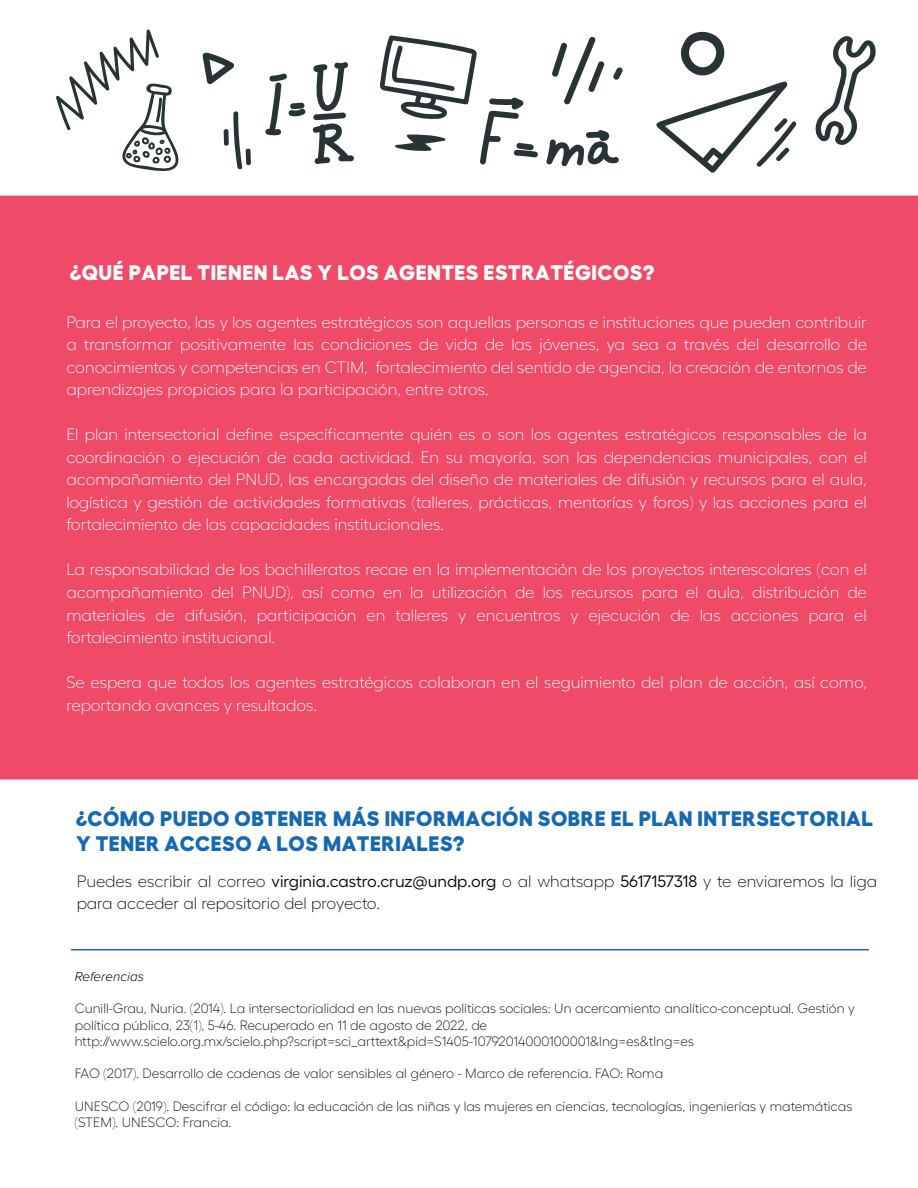
<style>
.page{position:relative;width:918px;height:1188px;background:#fff}
.page>*{position:absolute;margin:0;border:0;box-sizing:border-box;transform-origin:0 0}
.t1{font:800 21px/25.2px "Fellix";letter-spacing:.025em;color:#1568b2}
.t2{font:800 21px "Fellix";letter-spacing:.025em;color:#fff}
.t3{font:300 16.5px/22.5px "Fellix";color:#fff;text-align:justify}
.t4{font:300 16.5px/22.5px "Fellix";color:#030508}
.t5{font:300 13.5px/16.2px "Fellix";color:#030508}
.t6{font:italic 300 13.5px "Proxima Nova";color:#030508}
.s1{font-weight:400}
</style>
<div class="page">
<div style="left:0;top:196px;width:918px;height:584px;background:#ef4a68"></div>
<hr style="left:71px;top:949px;width:798px;height:1px;background:#1b64af">
<svg style="left:546px;top:130px;width:73px;height:37px"></svg>
<svg style="left:265px;top:73px;width:41px;height:62px"></svg>
<svg style="left:313px;top:62px;width:41px;height:102px"></svg>
<svg style="left:552px;top:36px;width:53px;height:69px"></svg>
<svg style="left:613px;top:67px;width:10px;height:13px"></svg>
<svg style="left:202px;top:53px;width:32px;height:31px"></svg>
<svg style="left:815px;top:36px;width:61px;height:109px"></svg>
<svg style="left:56px;top:29px;width:123px;height:143px"></svg>
<svg style="left:656px;top:31px;width:141px;height:142px"></svg>
<svg style="left:224px;top:111px;width:27px;height:59px"></svg>
<svg style="left:380px;top:35px;width:158px;height:130px"></svg>
<p class="t2" style="left:70px;top:256px;width:585px">¿QUÉ PAPEL TIENEN LAS Y LOS AGENTES ESTRATÉGICOS?</p>
<p class="t3" style="left:66px;top:309px;width:802px">Para el proyecto, las y los agentes estratégicos son aquellas personas e instituciones que pueden contribuir a transformar positivamente las condiciones de vida de las jóvenes, ya sea a través del desarrollo de conocimientos y competencias en CTIM, fortalecimiento del sentido de agencia, la creación de entornos de aprendizajes propicios para la participación, entre otros.</p>
<p class="t3" style="left:66px;top:422px;width:802px">El plan intersectorial define específicamente quién es o son los agentes estratégicos responsables de la coordinación o ejecución de cada actividad. En su mayoría, son las dependencias municipales, con el acompañamiento del PNUD, las encargadas del diseño de materiales de difusión y recursos para el aula, logística y gestión de actividades formativas (talleres, prácticas, mentorías y foros) y las acciones para el fortalecimiento de las capacidades institucionales.</p>
<p class="t3" style="left:66px;top:557px;width:802px">La responsabilidad de los bachilleratos recae en la implementación de los proyectos interescolares (con el acompañamiento del PNUD), así como en la utilización de los recursos para el aula, distribución de materiales de difusión, participación en talleres y encuentros y ejecución de las acciones para el fortalecimiento institucional.</p>
<p class="t3" style="left:66px;top:669px;width:802px">Se espera que todos los agentes estratégicos colaboran en el seguimiento del plan de acción, así como, reportando avances y resultados.</p>
<p class="t1" style="left:76px;top:804px;width:798px">¿CÓMO PUEDO OBTENER MÁS INFORMACIÓN SOBRE EL PLAN INTERSECTORIAL<br>Y TENER ACCESO A LOS MATERIALES?</p>
<p class="t4" style="left:77px;top:868px;width:802px">Puedes escribir al correo <span class="s1">virginia.castro.cruz@undp.org</span> o al whatsapp <span class="s1">5617157318</span> y te enviaremos la liga para acceder al repositorio del proyecto.</p>
<p class="t6" style="left:75px;top:970px;width:71px">Referencias</p>
<p class="t5" style="left:75px;top:999px;width:782px">Cunill-Grau, Nuria. (2014). La intersectorialidad en las nuevas políticas sociales: Un acercamiento analítico-conceptual. Gestión y política pública, 23(1), 5-46. Recuperado en 11 de agosto de 2022, de http://www.scielo.org.mx/scielo.php?script=sci_arttext&amp;pid=S1405-10792014000100001&amp;lng=es&amp;tlng=es</p>
<p class="t5" style="left:75px;top:1064px;width:590px">FAO (2017). Desarrollo de cadenas de valor sensibles al género - Marco de referencia. FAO: Roma</p>
<p class="t5" style="left:75px;top:1097px;width:779px">UNESCO (2019). Descifrar el código: la educación de las niñas y las mujeres en ciencias, tecnologías, ingenierías y matemáticas (STEM). UNESCO: Francia.</p>
</div>
